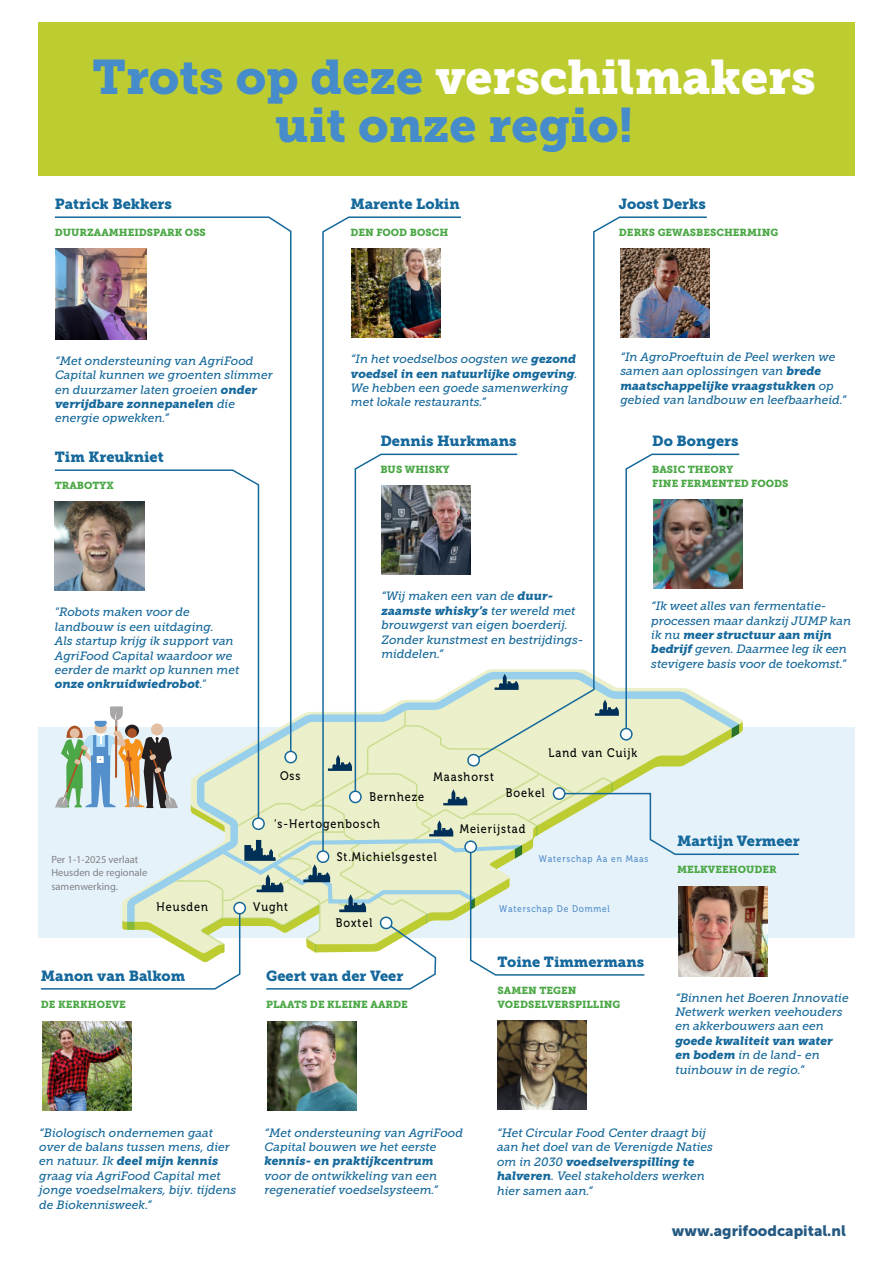
<style>
.page{position:relative;width:893px;height:1263px;background:#fff}
.page>*{position:absolute;margin:0;border:0;box-sizing:border-box;transform-origin:0 0}
.t1{font:48.15px/48.2px "Museo Slab 900";color:#468cca;text-align:center}
.t2{font:15px "Museo Sans 900";color:#235982}
.t3{font:14.55px "Museo Slab 900";color:#14689b}
.t4{font:12.45px "Museo 500";letter-spacing:.09em;color:#000001;scale:.88 1}
.t5{font:italic 12px/14.4px "Museo Slab 500";color:#14689b}
.t6{font:italic 12px "Museo Slab 900";color:#14689b}
.t7{font:10.5px/13.5px "Myriad Pro";color:#808285}
.t8{font:10.2px/14px "Museo Slab 900";color:#4ca846}
.t9{font:9.6px "Museo 500";letter-spacing:.09em;color:#538fcb;scale:.88 1}
.s1{color:#fff}
.s2{font-family:"Museo Slab 900"}
.s3{font-family:"Museo Slab 500"}
</style>
<div class="page">
<div style="left:38px;top:727px;width:817px;height:211px;background:#e6f2fa"></div>
<div style="left:38px;top:22px;width:817px;height:154px;background:#bdcd31"></div>
<svg style="left:322px;top:216px;width:139px;height:237px"></svg>
<img style="left:351px;top:248px;width:90px;height:90px">
<img style="left:268px;top:1022px;width:89px;height:89px">
<img style="left:42px;top:1021px;width:90px;height:90px">
<svg style="left:593px;top:216px;width:114px;height:237px"></svg>
<img style="left:620px;top:248px;width:89px;height:90px">
<svg style="left:54px;top:216px;width:238px;height:237px"></svg>
<img style="left:56px;top:248px;width:91px;height:91px">
<img style="left:497px;top:1020px;width:89px;height:90px">
<svg style="left:40px;top:453px;width:759px;height:537px"></svg>
<h1 class="t1" style="left:92px;top:54px;width:725px">Trots op deze <span class="s1">verschilmakers </span>uit onze regio!</h1>
<p class="t3" style="left:55px;top:195px;width:119px">Patrick Bekkers</p>
<p class="t8" style="left:55px;top:226px;width:153px">DUURZAAMHEIDSPARK OSS</p>
<p class="t5" style="left:55px;top:354px;width:219px">“Met ondersteuning van AgriFood<br>Capital kunnen we groenten slimmer en duurzamer laten groeien <span class="s2">onder</span></p>
<p class="t6" style="left:55px;top:397px;width:181px">verrijdbare zonnepanelen <span class="s3">die</span></p>
<p class="t5" style="left:55px;top:411px;width:115px">energie opwekken.”</p>
<p class="t3" style="left:55px;top:448px;width:110px">Tim Kreukniet</p>
<p class="t8" style="left:55px;top:479px;width:60px">TRABOTYX</p>
<p class="t5" style="left:55px;top:605px;width:186px">"Robots maken voor de landbouw is een uitdaging.<br>Als startup krijg ik support van<br>AgriFood Capital waardoor we eerder de markt op kunnen met</p>
<p class="t6" style="left:55px;top:677px;width:152px">onze onkruidwiedrobot<span class="s3">."</span></p>
<p class="t4" style="left:280px;top:769px;width:25px">Oss</p>
<p class="t3" style="left:350px;top:195px;width:111px">Marente Lokin</p>
<p class="t8" style="left:350px;top:226px;width:99px">DEN FOOD BOSCH</p>
<p class="t3" style="left:619px;top:195px;width:88px">Joost Derks</p>
<p class="t8" style="left:619px;top:226px;width:161px">DERKS GEWASBESCHERMING</p>
<p class="t5" style="left:351px;top:352px;width:227px">“In het voedselbos oogsten we <span class="s2">gezond</span></p>
<p class="t6" style="left:351px;top:367px;width:228px">voedsel in een natuurlijke omgeving<span class="s3">.</span></p>
<p class="t5" style="left:351px;top:381px;width:219px">We hebben een goede samenwerking met lokale restaurants.”</p>
<p class="t3" style="left:380px;top:432px;width:138px">Dennis Hurkmans</p>
<p class="t8" style="left:380px;top:463px;width:71px">BUS WHISKY</p>
<p class="t5" style="left:620px;top:349px;width:216px">“In AgroProeftuin de Peel werken we samen aan oplossingen van <span class="s2">brede</span></p>
<p class="t6" style="left:620px;top:378px;width:215px">maatschappelijke vraagstukken <span class="s3">op</span></p>
<p class="t5" style="left:620px;top:393px;width:227px">gebied van landbouw en leefbaarheid.”</p>
<p class="t3" style="left:652px;top:432px;width:88px">Do Bongers</p>
<p class="t8" style="left:652px;top:463px;width:138px">BASIC THEORY<br>FINE FERMENTED FOODS</p>
<p class="t5" style="left:381px;top:589px;width:173px">“Wij maken een van de <span class="s2">duur-</span></p>
<p class="t6" style="left:381px;top:604px;width:195px">zaamste whisky’s <span class="s3">ter wereld met</span></p>
<p class="t5" style="left:381px;top:618px;width:204px">brouwgerst van eigen boerderij.<br>Zonder kunstmest en bestrijdings&shy;middelen.”</p>
<p class="t5" style="left:651px;top:599px;width:201px">“Ik weet alles van fermentatie&shy;processen maar dankzij JUMP kan</p>
<p class="t6" style="left:651px;top:628px;width:182px"><span class="s3">ik nu</span> meer structuur aan mijn</p>
<p class="t5" style="left:651px;top:642px;width:197px"><span class="s2">bedrijf</span> geven. Daarmee leg ik een stevigere basis voor de toekomst.”</p>
<p class="t4" style="left:369px;top:789px;width:64px">Bernheze</p>
<p class="t4" style="left:434px;top:770px;width:70px">Maashorst</p>
<p class="t4" style="left:549px;top:746px;width:102px">Land van Cuijk</p>
<p class="t4" style="left:506px;top:786px;width:46px">Boekel</p>
<p class="t7" style="left:51px;top:852px;width:97px">Per 1-1-2025 verlaat<br>Heusden de regionale samenwerking.</p>
<p class="t4" style="left:274px;top:816px;width:122px">‘s-Hertogenbosch</p>
<p class="t4" style="left:157px;top:900px;width:60px">Heusden</p>
<p class="t4" style="left:253px;top:900px;width:41px">Vught</p>
<p class="t4" style="left:337px;top:850px;width:115px">St.Michielsgestel</p>
<p class="t4" style="left:336px;top:916px;width:43px">Boxtel</p>
<p class="t3" style="left:41px;top:967px;width:146px">Manon van Balkom</p>
<p class="t8" style="left:41px;top:997px;width:86px">DE KERKHOEVE</p>
<p class="t3" style="left:266px;top:967px;width:139px">Geert van der Veer</p>
<p class="t8" style="left:266px;top:997px;width:143px">PLAATS DE KLEINE AARDE</p>
<p class="t4" style="left:460px;top:821px;width:76px">Meierijstad</p>
<p class="t9" style="left:539px;top:853px;width:126px">Waterschap Aa en Maas</p>
<p class="t9" style="left:499px;top:903px;width:127px">Waterschap De Dommel</p>
<p class="t3" style="left:498px;top:953px;width:148px">Toine Timmermans</p>
<p class="t8" style="left:498px;top:983px;width:124px">SAMEN TEGEN<br>VOEDSELVERSPILLING</p>
<p class="t3" style="left:677px;top:832px;width:124px">Martijn Vermeer</p>
<p class="t8" style="left:677px;top:863px;width:101px">MELKVEEHOUDER</p>
<p class="t5" style="left:675px;top:990px;width:175px">“Binnen het Boeren Innovatie<br>Netwerk werken veehouders en akkerbouwers aan een</p>
<p class="t6" style="left:675px;top:1034px;width:159px">goede kwaliteit van water</p>
<p class="t5" style="left:675px;top:1048px;width:146px"><span class="s2">en bodem</span> in de land- en tuinbouw in de regio.”</p>
<p class="t5" style="left:39px;top:1125px;width:192px">“Biologisch ondernemen gaat over de balans tussen mens, dier</p>
<p class="t6" style="left:39px;top:1154px;width:180px"><span class="s3">en natuur. Ik</span> deel mijn kennis</p>
<p class="t5" style="left:39px;top:1168px;width:199px">graag via AgriFood Capital met jonge voedselmakers, bijv. tijdens de Biokennisweek.”</p>
<p class="t5" style="left:265px;top:1125px;width:200px">“Met ondersteuning van AgriFood<br>Capital bouwen we het eerste</p>
<p class="t6" style="left:265px;top:1154px;width:171px">kennis- en praktijkcentrum</p>
<p class="t5" style="left:265px;top:1168px;width:175px">voor de ontwikkeling van een regeneratief voedselsysteem.”</p>
<p class="t5" style="left:497px;top:1126px;width:217px">“Het Circular Food Center draagt bij aan het doel van de Verenigde Naties</p>
<p class="t6" style="left:497px;top:1155px;width:199px"><span class="s3">om in 2030</span> voedselverspilling te</p>
<p class="t5" style="left:497px;top:1169px;width:209px"><span class="s2">halveren</span>. Veel stakeholders werken hier samen aan.”</p>
<p class="t2" style="left:672px;top:1222px;width:175px">www.agrifoodcapital.nl</p>
</div>
